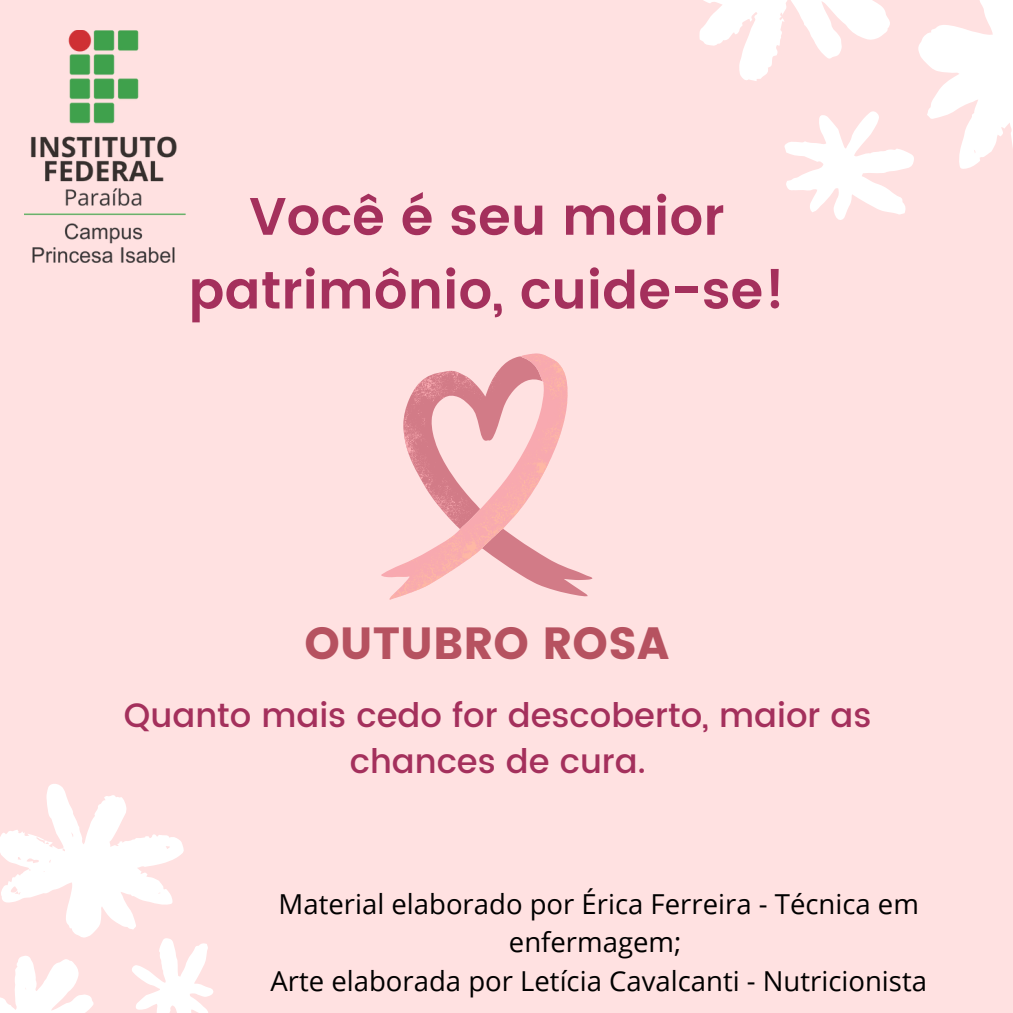
<style>
.page{position:relative;width:1013px;height:1013px;background:#fff}
.page>*{position:absolute;margin:0;border:0;box-sizing:border-box;transform-origin:0 0}
.t1{font:600 52.62px/73.6px "Poppins";color:#a4305c;text-align:center}
.t2{font:45px "Poppins";color:#b65260}
.t3{font:500 33.75px/46.6px "Poppins";color:#a4305c;text-align:center}
.t4{font:27.5px/38.5px "Open Sans";color:#000;text-align:center}
</style>
<div class="page">
<div style="left:0;top:0;width:1012px;height:1012px;background:#ffe1e1"></div>
<svg style="left:568px;top:568px;width:24px;height:28px"></svg>
<svg style="left:382px;top:353px;width:185px;height:246px"></svg>
<svg style="left:0;top:784px;width:213px;height:228px"></svg>
<svg style="left:699px;top:0;width:313px;height:220px"></svg>
<img style="left:24px;top:30px;width:162px;height:232px">
<p class="t1" style="left:188px;top:180px;width:598px">Você é seu maior patrimônio, cuide-se!</p>
<p class="t2" style="left:304px;top:617px;width:366px">OUTUBRO ROSA</p>
<p class="t3" style="left:124px;top:691px;width:749px">Quanto mais cedo for descoberto, maior as chances de cura.</p>
<p class="t4" style="left:278px;top:883px;width:642px">Material elaborado por Érica Ferreira - Técnica em enfermagem;</p>
<p class="t4" style="left:270px;top:960px;width:658px">Arte elaborada por Letícia Cavalcanti - Nutricionista</p>
</div>
